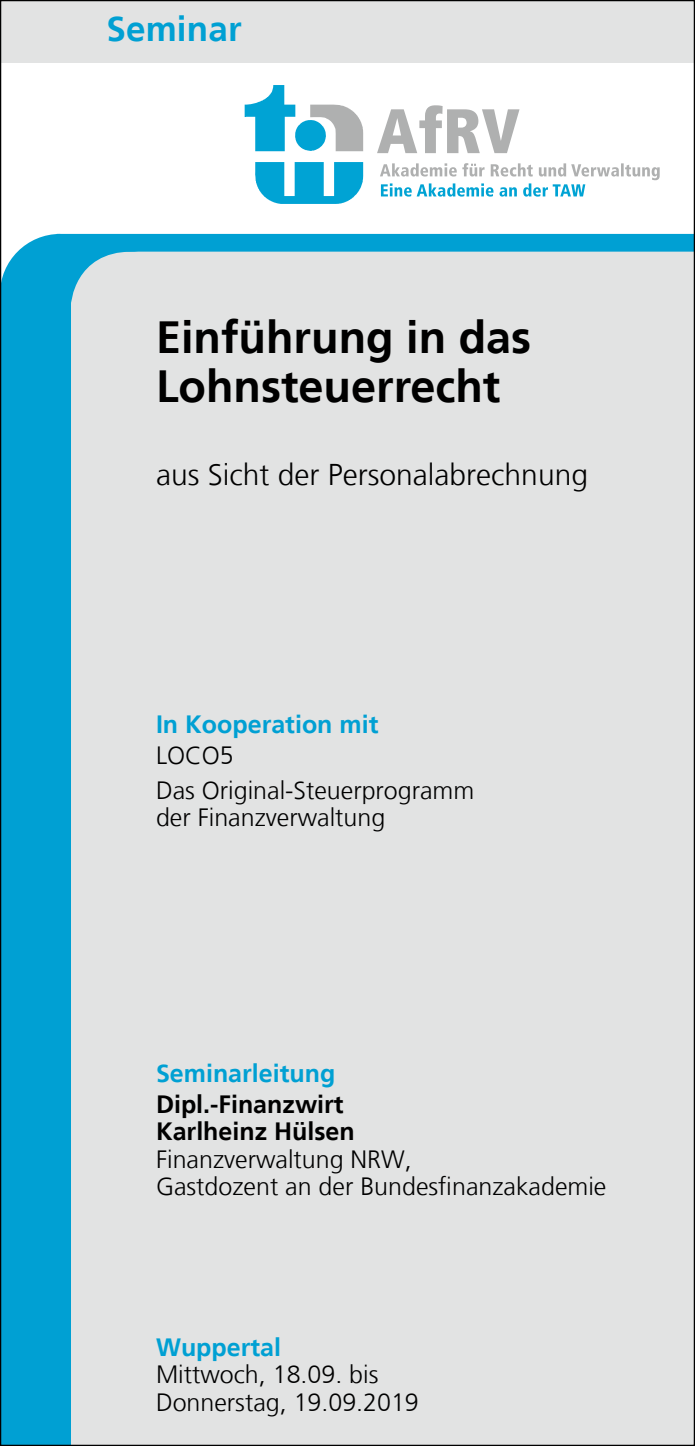
<style>
.page{position:relative;width:695px;height:1446px;background:#fff}
.page>*{position:absolute;margin:0;border:0;box-sizing:border-box;transform-origin:0 0}
.t1{font:700 45px/49.5px "Frutiger LT";color:#000}
.t2{font:700 35px "Frutiger LT";letter-spacing:.005em;color:#00a0d3}
.t3{font:300 30px "Frutiger LT";color:#000}
.t4{font:300 25px/27.5px "Frutiger LT";color:#000}
.t5{font:700 25px "Frutiger LT";color:#00a0d3}
.t6{font:700 25px/27.5px "Frutiger LT";color:#000}
</style>
<div class="page">
<div style="left:63px;top:250px;width:631px;height:1196px;background:#e2e3e3"></div>
<div style="left:0;top:0;width:694px;height:62px;background:#e2e3e3"></div>
<svg style="left:377px;top:105px;width:142px;height:48px"></svg>
<svg style="left:380px;top:163px;width:279px;height:34px"></svg>
<svg style="left:244px;top:85px;width:119px;height:66px"></svg>
<svg style="left:255px;top:162px;width:108px;height:42px"></svg>
<div style="left:0;top:415px;width:71px;height:1031px;background:#00a0d3"></div>
<svg style="left:3px;top:233px;width:688px;height:182px"></svg>
<h2 class="t2" style="left:106px;top:9px;width:137px">Seminar</h2>
<h1 class="t1" style="left:156px;top:312px;width:377px">Einführung in das<br>Lohnsteuerrecht</h1>
<p class="t3" style="left:156px;top:457px;width:433px">aus Sicht der Personalabrechnung</p>
<p class="t5" style="left:156px;top:710px;width:224px">In Kooperation mit</p>
<p class="t4" style="left:156px;top:739px;width:320px;line-height:34.5px">LOCO5<br>Das Original-Steuerprogramm</p>
<p class="t4" style="left:156px;top:804px;width:231px">der Finanzverwaltung</p>
<p class="t5" style="left:156px;top:1058px;width:181px">Seminarleitung</p>
<p class="t6" style="left:156px;top:1090px;width:200px">Dipl.-Finanzwirt<br>Karlheinz Hülsen</p>
<p class="t4" style="left:156px;top:1145px;width:452px">Finanzverwaltung NRW,<br>Gastdozent an der Bundesfinanzakademie</p>
<p class="t5" style="left:156px;top:1332px;width:127px">Wuppertal</p>
<p class="t4" style="left:156px;top:1361px;width:264px">Mittwoch, 18.09. bis<br>Donnerstag, 19.09.2019</p>
</div>
